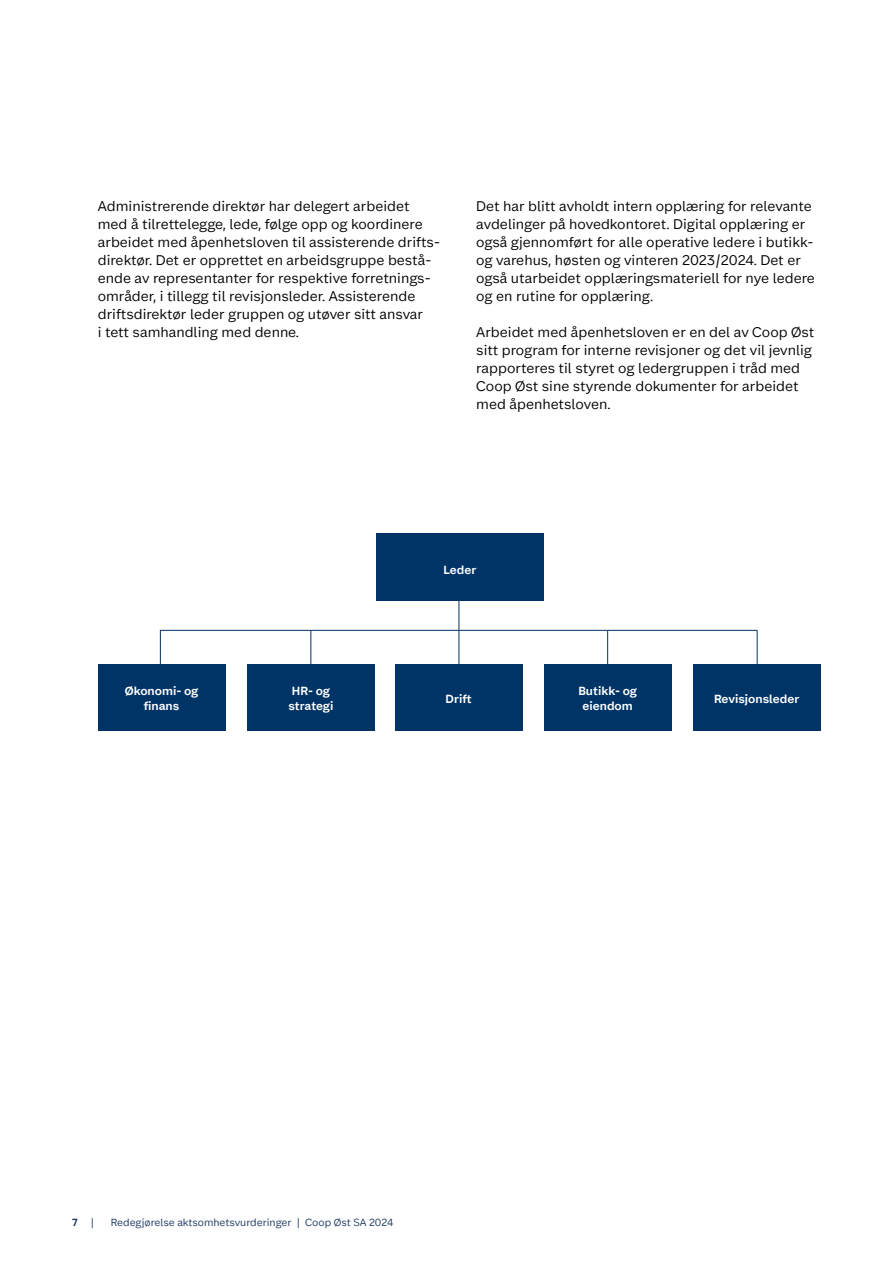
<style>
.page{position:relative;width:893px;height:1263px;background:#fff}
.page>*{position:absolute;margin:0;border:0;box-sizing:border-box;transform-origin:0 0}
.t1{font:14.25px/18px "Coop Sans";color:#000}
.t2{font:600 12px/14.4px "Coop Sans";color:#fff;text-align:center}
.t3{font:10.5px "Coop Sans";color:#1c3660}
.t4{font:600 10.5px "Coop Sans";color:#1c3660}
.s1{font-weight:400}
</style>
<div class="page">
<hr style="left:757px;top:631px;width:1px;height:33px;background:#036">
<hr style="left:160px;top:630px;width:1px;height:34px;background:#036">
<hr style="left:607px;top:631px;width:1px;height:33px;background:#036">
<hr style="left:458px;top:596px;width:1px;height:68px;background:#036">
<hr style="left:310px;top:631px;width:1px;height:33px;background:#036">
<div style="left:98px;top:664px;width:127px;height:66px;background:#036"></div>
<div style="left:395px;top:664px;width:127px;height:66px;background:#036"></div>
<div style="left:376px;top:533px;width:167px;height:68px;background:#036"></div>
<div style="left:247px;top:664px;width:128px;height:66px;background:#036"></div>
<div style="left:544px;top:664px;width:127px;height:66px;background:#036"></div>
<div style="left:693px;top:664px;width:128px;height:66px;background:#036"></div>
<hr style="left:160px;top:630px;width:598px;height:1px;background:#036">
<p class="t1" style="left:98px;top:197px;width:344px">Administrerende direktør har delegert arbeidet med å tilrettelegge, lede, følge opp og koordinere arbeidet med åpenhetsloven til assisterende drifts&shy;direktør. Det er opprettet en arbeidsgruppe bestå&shy;ende av representanter for respektive forretnings&shy;områder, i tillegg til revisjonsleder. Assisterende driftsdirektør leder gruppen og utøver sitt ansvar<br>i tett samhandling med denne.</p>
<p class="t1" style="left:476px;top:197px;width:340px">Det har blitt avholdt intern opplæring for relevante avdelinger på hovedkontoret. Digital opplæring er også gjennomført for alle operative ledere i butikk&shy;og varehus, høsten og vinteren 2023/2024. Det er også utarbeidet opplæringsmateriell for nye ledere og en rutine for opplæring.</p>
<p class="t1" style="left:476px;top:323px;width:340px">Arbeidet med åpenhetsloven er en del av Coop Øst sitt program for interne revisjoner og det vil jevnlig rapporteres til styret og ledergruppen i tråd med Coop Øst sine styrende dokumenter for arbeidet med åpenhetsloven.</p>
<p class="t2" style="left:443px;top:563px;width:35px">Leder</p>
<p class="t2" style="left:125px;top:684px;width:75px">Økonomi- og finans</p>
<p class="t2" style="left:446px;top:691px;width:28px">Drift</p>
<p class="t2" style="left:288px;top:684px;width:47px;text-align:left">HR- og strategi</p>
<p class="t2" style="left:578px;top:684px;width:60px">Butikk- og eiendom</p>
<p class="t2" style="left:714px;top:691px;width:87px">Revisjonsleder</p>
<p class="t4" style="left:72px;top:1216px;width:23px">7 <span class="s1">|</span></p>
<p class="t3" style="left:111px;top:1216px;width:284px">Redegjørelse aktsomhetsvurderinger | Coop Øst SA 2024</p>
</div>
